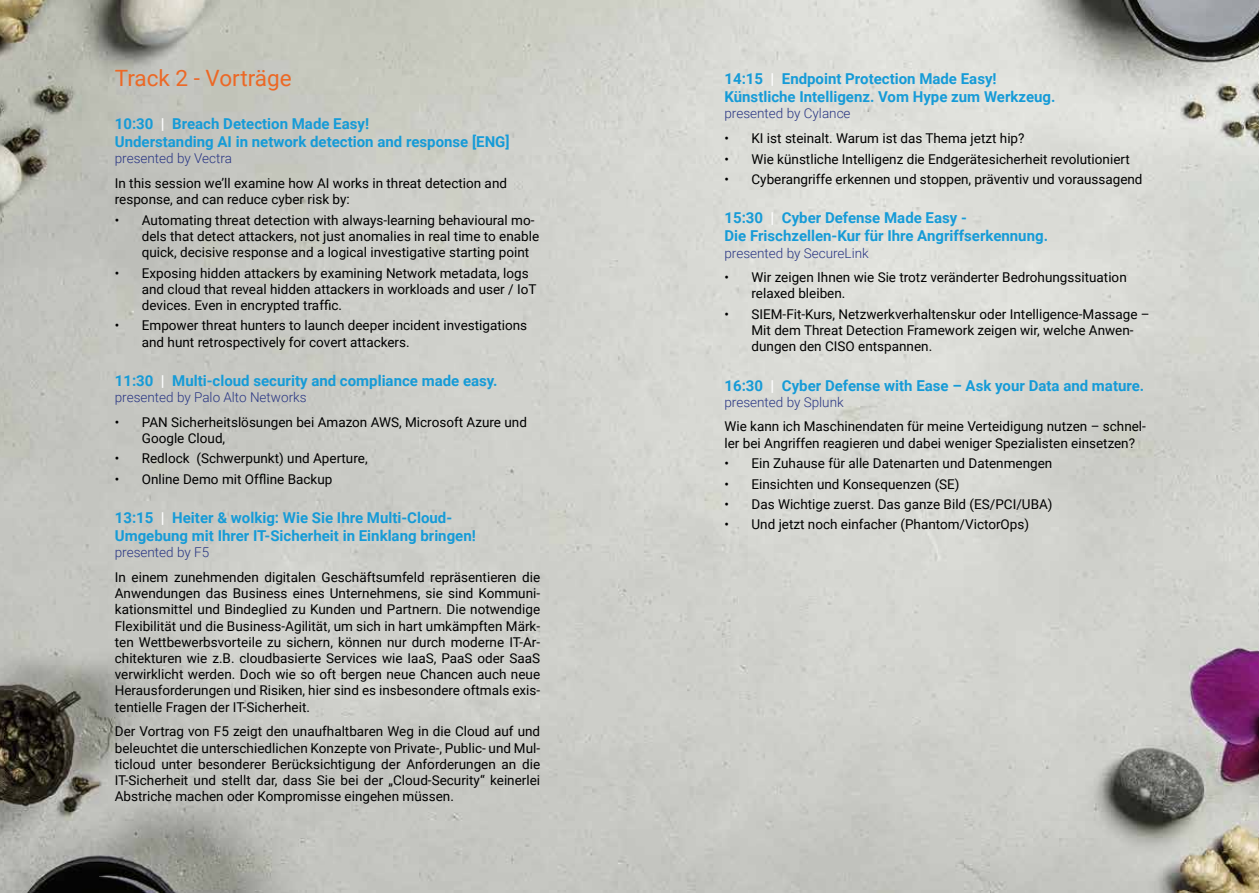
<style>
.page{position:relative;width:1259px;height:893px;background:#fff}
.page>*{position:absolute;margin:0;border:0;box-sizing:border-box;transform-origin:0 0}
.t1{font:22.5px "Roboto";color:#ec6825}
.t2{font:700 15px/18px "Roboto";color:#169bd7}
.t3{font:13.5px/16.2px "Roboto";color:#000}
.t4{font:300 13.5px "Roboto";color:#283583}
.s1{color:#fff}
</style>
<div class="page">
<img style="left:0;top:0;width:1259px;height:893px">
<h1 class="t1" style="left:115px;top:62px;width:178px">Track 2 - Vorträge</h1>
<p class="t2" style="left:115px;top:114px;width:396px">10:30 <span class="s1">|</span> Breach Detection Made Easy!<br>Understanding AI in network detection and response [ENG]</p>
<p class="t4" style="left:115px;top:149px;width:119px">presented by Vectra</p>
<p class="t3" style="left:115px;top:175px;width:394px">In this session we’ll examine how AI works in threat detection and response, and can reduce cyber risk by:</p>
<p class="t3" style="left:142px;top:211px;width:399px;text-indent:-27px">• Automating threat detection with always-learning behavioural mo&shy;dels that detect attackers, not just anomalies in real time to enable quick, decisive response and a logical investigative starting point</p>
<p class="t3" style="left:142px;top:264px;width:396px;text-indent:-27px">• Exposing hidden attackers by examining Network metadata, logs and cloud that reveal hidden attackers in workloads and user / IoT devices. Even in encrypted traffic.</p>
<p class="t3" style="left:142px;top:317px;width:387px;text-indent:-27px">• Empower threat hunters to launch deeper incident investigations and hunt retrospectively for covert attackers.</p>
<p class="t2" style="left:115px;top:371px;width:384px">11:30 <span class="s1">|</span> Multi-cloud security and compliance made easy.</p>
<p class="t4" style="left:115px;top:388px;width:193px">presented by Palo Alto Networks</p>
<p class="t3" style="left:142px;top:413px;width:387px;text-indent:-27px">• PAN Sicherheitslösungen bei Amazon AWS, Microsoft Azure und<br>Google Cloud,</p>
<p class="t3" style="left:115px;top:450px;width:254px">• Redlock (Schwerpunkt) und Aperture,</p>
<p class="t3" style="left:115px;top:470px;width:219px">• Online Demo mit Offline Backup</p>
<p class="t2" style="left:115px;top:508px;width:362px">13:15 <span class="s1">|</span> Heiter &amp; wolkig: Wie Sie Ihre Multi-Cloud-<br>Umgebung mit Ihrer IT-Sicherheit in Einklang bringen!</p>
<p class="t4" style="left:115px;top:543px;width:96px">presented by F5</p>
<p class="t3" style="left:115px;top:569px;width:427px;text-align:justify">In einem zunehmenden digitalen Geschäftsumfeld repräsentieren die Anwendungen das Business eines Unternehmens, sie sind Kommuni&shy;kationsmittel und Bindeglied zu Kunden und Partnern. Die notwendige Flexibilität und die Business-Agilität, um sich in hart umkämpften Märk&shy;ten Wettbewerbsvorteile zu sichern, können nur durch moderne IT-Ar&shy;chitekturen wie z.B. cloudbasierte Services wie IaaS, PaaS oder SaaS verwirklicht werden. Doch wie so oft bergen neue Chancen auch neue Herausforderungen und Risiken, hier sind es insbesondere oftmals exis&shy;tentielle Fragen der IT-Sicherheit.</p>
<p class="t3" style="left:115px;top:723px;width:427px;text-align:justify">Der Vortrag von F5 zeigt den unaufhaltbaren Weg in die Cloud auf und beleuchtet die unterschiedlichen Konzepte von Private-, Public- und Mul&shy;ticloud unter besonderer Berücksichtigung der Anforderungen an die IT-Sicherheit und stellt dar, dass Sie bei der „Cloud-Security“ keinerlei Abstriche machen oder Kompromisse eingehen müssen.</p>
<p class="t2" style="left:724px;top:69px;width:332px">14:15 <span class="s1">|</span> Endpoint Protection Made Easy!<br>Künstliche Intelligenz. Vom Hype zum Werkzeug.</p>
<p class="t4" style="left:724px;top:104px;width:128px">presented by Cylance</p>
<p class="t3" style="left:724px;top:130px;width:302px">• KI ist steinalt. Warum ist das Thema jetzt hip?</p>
<p class="t3" style="left:724px;top:150px;width:407px">• Wie künstliche Intelligenz die Endgerätesicherheit revolutioniert</p>
<p class="t3" style="left:724px;top:171px;width:419px">• Cyberangriffe erkennen und stoppen, präventiv und voraussagend</p>
<p class="t2" style="left:724px;top:208px;width:325px">15:30 <span class="s1">|</span> Cyber Defense Made Easy -<br>Die Frischzellen-Kur für Ihre Angriffserkennung.</p>
<p class="t4" style="left:724px;top:243px;width:146px">presented by SecureLink</p>
<p class="t3" style="left:751px;top:269px;width:377px;text-indent:-27px">• Wir zeigen Ihnen wie Sie trotz veränderter Bedrohungssituation relaxed bleiben.</p>
<p class="t3" style="left:751px;top:305px;width:400px;text-indent:-27px">• SIEM-Fit-Kurs, Netzwerkverhaltenskur oder Intelligence-Massage –<br>Mit dem Threat Detection Framework zeigen wir, welche Anwen&shy;dungen den CISO entspannen.</p>
<p class="t2" style="left:724px;top:376px;width:421px">16:30 <span class="s1">|</span> Cyber Defense with Ease – Ask your Data and mature.</p>
<p class="t4" style="left:724px;top:392px;width:121px">presented by Splunk</p>
<p class="t3" style="left:724px;top:418px;width:423px">Wie kann ich Maschinendaten für meine Verteidigung nutzen – schnel&shy;ler bei Angriffen reagieren und dabei weniger Spezialisten einsetzen?</p>
<p class="t3" style="left:724px;top:455px;width:329px">• Ein Zuhause für alle Datenarten und Datenmengen</p>
<p class="t3" style="left:724px;top:475px;width:237px">• Einsichten und Konsequenzen (SE)</p>
<p class="t3" style="left:724px;top:496px;width:330px">• Das Wichtige zuerst. Das ganze Bild (ES/PCI/UBA)</p>
<p class="t3" style="left:724px;top:516px;width:306px">• Und jetzt noch einfacher (Phantom/VictorOps)</p>
</div>
